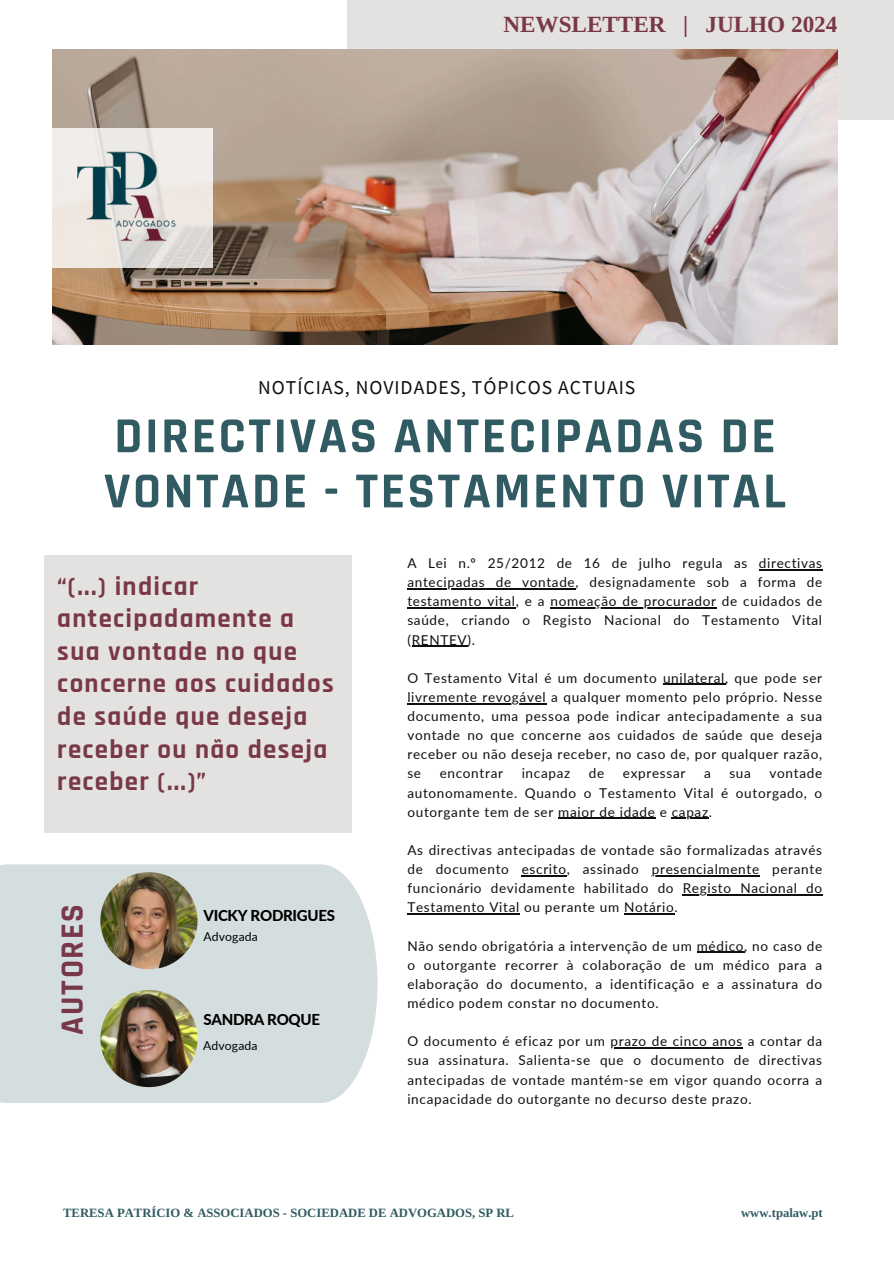
<style>
.page{position:relative;width:894px;height:1264px;background:#fff}
.page>*{position:absolute;margin:0;border:0;box-sizing:border-box;transform-origin:0 0}
.t1{font:700 50.85px/55.2px "Rajdhani";letter-spacing:.05em;color:#315b63}
.t2{font:700 32.85px "Rajdhani";letter-spacing:.05em;color:#783849}
.t3{font:700 26.7px/32.7px "Rajdhani";letter-spacing:.05em;color:#783849}
.t4{font:700 23.25px "Libra Serif Modern";color:#783849}
.t5{font:19.65px "Source Sans Pro";letter-spacing:.05em;color:#100f0e}
.t6{font:800 15px "Lato";letter-spacing:-.02em;color:#000}
.t7{font:13.5px/19.2px "Lato";letter-spacing:.05em;color:#100f0e}
.t8{font:700 12.75px "Libra Serif Modern";color:#315b63}
.t9{font:12.15px "Lato";letter-spacing:.01em;color:#000}
</style>
<div class="page">
<div style="left:347px;top:0;width:546px;height:119px;background:#e4e1e1"></div>
<img style="left:52px;top:50px;width:784px;height:294px">
<svg style="left:52px;top:128px;width:161px;height:140px;background:#eae6e2"></svg>
<div style="left:0;top:864px;width:377px;height:239px;background:#d5dedf"></div>
<img style="left:100px;top:872px;width:97px;height:97px;border-radius:50%">
<img style="left:100px;top:989px;width:97px;height:98px;border-radius:50%">
<img style="left:65px;top:138px;width:133px;height:118px">
<hr style="left:758px;top:569px;width:64px;height:1px;background:#100f0e">
<hr style="left:407px;top:588px;width:168px;height:1px;background:#100f0e">
<hr style="left:407px;top:607px;width:108px;height:1px;background:#100f0e">
<hr style="left:550px;top:607px;width:166px;height:1px;background:#100f0e">
<hr style="left:411px;top:645px;width:56px;height:1px;background:#100f0e">
<hr style="left:662px;top:684px;width:62px;height:1px;background:#100f0e">
<hr style="left:407px;top:703px;width:139px;height:1px;background:#100f0e">
<hr style="left:558px;top:817px;width:97px;height:2px;background:#100f0e">
<hr style="left:671px;top:817px;width:37px;height:2px;background:#100f0e">
<hr style="left:521px;top:875px;width:45px;height:1px;background:#100f0e">
<hr style="left:651px;top:875px;width:108px;height:1px;background:#100f0e">
<hr style="left:682px;top:894px;width:140px;height:1px;background:#100f0e">
<hr style="left:407px;top:913px;width:113px;height:1px;background:#100f0e">
<hr style="left:624px;top:913px;width:50px;height:1px;background:#100f0e">
<hr style="left:696px;top:951px;width:48px;height:1px;background:#100f0e">
<hr style="left:610px;top:1047px;width:132px;height:1px;background:#100f0e">
<div style="left:45px;top:555px;width:306px;height:277px;background:#e4e1e1"></div>
<p class="t4" style="left:503px;top:11px;width:335px">NEWSLETTER | JULHO 2024</p>
<h3 class="t5" style="left:258px;top:374px;width:378px">NOTÍCIAS, NOVIDADES, TÓPICOS ACTUAIS</h3>
<h1 class="t1" style="left:104px;top:410px;width:683px">DIRECTIVAS ANTECIPADAS DE<br>VONTADE - TESTAMENTO VITAL</h1>
<p class="t3" style="left:57px;top:570px;width:278px">“(...) indicar antecipadamente a sua vontade no que concerne aos cuidados de saúde que deseja receber ou não deseja receber (...)”</p>
<p class="t2" style="left:52px;top:1034px;width:132px;rotate:-90deg">AUTORES</p>
<p class="t6" style="left:203px;top:906px;width:133px">VICKY RODRIGUES</p>
<p class="t9" style="left:203px;top:929px;width:56px">Advogada</p>
<p class="t6" style="left:203px;top:1010px;width:118px">SANDRA ROQUE</p>
<p class="t9" style="left:203px;top:1037px;width:56px">Advogada</p>
<h2 class="t7" style="left:407px;top:553px;width:416px">A Lei n.º 25/2012 de 16 de julho regula as directivas</h2>
<p class="t7" style="left:407px;top:572px;width:416px">antecipadas de vontade, designadamente sob a forma de testamento vital, e a nomeação de procurador de cuidados de</p>
<p class="t7" style="left:407px;top:610px;width:416px">saúde, criando o Registo Nacional do Testamento Vital (RENTEV).</p>
<p class="t7" style="left:407px;top:668px;width:416px">O Testamento Vital é um documento unilateral, que pode ser</p>
<h6 class="t7" style="left:407px;top:687px;width:416px;text-align:justify">livremente revogável a qualquer momento pelo próprio. Nesse documento, uma pessoa pode indicar antecipadamente a sua vontade no que concerne aos cuidados de saúde que deseja receber ou não deseja receber, no caso de, por qualquer razão, se</h6>
<h6 class="t7" style="left:407px;top:763px;width:416px;text-align:justify;text-indent:362px">vontade autonomamente. Quando o Testamento Vital é outorgado, o outorgante tem de ser maior de idade e capaz.</h6>
<p class="t7" style="left:407px;top:840px;width:416px">As directivas antecipadas de vontade são formalizadas através de documento escrito, assinado</p>
<h6 class="t7" style="left:439px;top:763px;width:65px">encontrar</h6>
<h6 class="t7" style="left:521px;top:763px;width:50px">incapaz</h6>
<h6 class="t7" style="left:588px;top:763px;width:17px">de</h6>
<h6 class="t7" style="left:622px;top:763px;width:64px">expressar</h6>
<h6 class="t7" style="left:703px;top:763px;width:8px">a</h6>
<h6 class="t7" style="left:729px;top:763px;width:23px">sua</h6>
<h6 class="t7" style="left:407px;top:859px;width:416px;text-indent:244px">presencialmente perante funcionário devidamente habilitado do</h6>
<p class="t7" style="left:682px;top:878px;width:141px">Registo Nacional do</p>
<p class="t7" style="left:407px;top:897px;width:272px">Testamento Vital ou perante um Notário.</p>
<p class="t7" style="left:407px;top:935px;width:416px;text-align:justify">Não sendo obrigatória a intervenção de um médico, no caso de o outorgante recorrer à colaboração de um médico para a elaboração do documento, a identificação e a assinatura do médico podem constar no documento.</p>
<p class="t7" style="left:407px;top:1031px;width:416px">O documento é eficaz por um prazo de cinco anos a contar da</p>
<p class="t7" style="left:407px;top:1050px;width:416px;text-align:justify">sua assinatura. Salienta-se que o documento de directivas antecipadas de vontade mantém-se em vigor quando ocorra a incapacidade do outorgante no decurso deste prazo.</p>
<p class="t8" style="left:63px;top:1204px;width:452px">TERESA PATRÍCIO &amp; ASSOCIADOS - SOCIEDADE DE ADVOGADOS, SP RL</p>
<p class="t8" style="left:740px;top:1204px;width:83px">www.tpalaw.pt</p>
</div>
